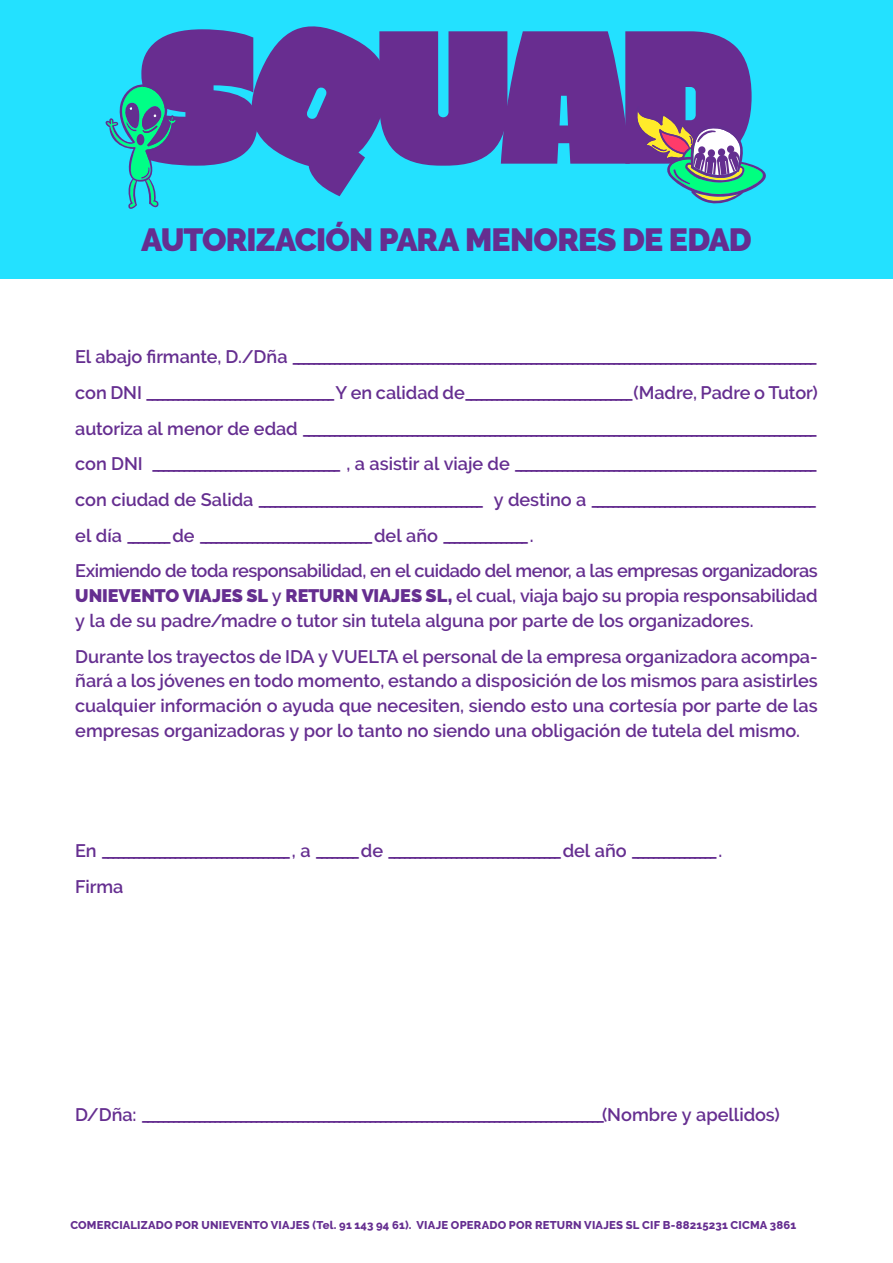
<style>
.page{position:relative;width:893px;height:1263px;background:#fff}
.page>*{position:absolute;margin:0;border:0;box-sizing:border-box;transform-origin:0 0}
.t1{font:900 31.95px "Raleway";letter-spacing:-.025em;color:#652e90}
.t2{font:600 18.15px/35.7px "Raleway";letter-spacing:-.01em;color:#652e90}
.t3{font:900 18.15px "Raleway";letter-spacing:-.01em;color:#652e90}
.t4{font:800 11.25px "Raleway";letter-spacing:.02em;color:#652e90}
.s1{font-weight:600}
.s2{font-weight:900}
</style>
<div class="page">
<div style="left:0;top:0;width:893px;height:279px;background:#23e1ff"></div>
<svg style="left:105px;top:26px;width:661px;height:183px"></svg>
<div style="left:137px;top:134px;width:7px;height:11px;background:#642f90;border-radius:50%"></div>
<h1 class="t1" style="left:141px;top:221px;width:612px">AUTORIZACIÓN PARA MENORES DE EDAD</h1>
<p class="t2" style="left:75px;top:339px;width:744px">E l a b aj o fi r m a n t e , D . / D ñ a _____________________________________________________________________________________________________ c o n D N I ____________________________________Y e n c a l i d a d d e ________________________________( M a d r e , P a d r e o Tu t o r ) a u t o r i z a a l m e n o r d e e d a d ___________________________________________________________________________________________________ c o n D N I ____________________________________ , a a s i s t i r a l v i aj e d e __________________________________________________________ c o n c i u d a d d e S a l i d a ___________________________________________ y d e s t i n o a ___________________________________________ e l d í a ________d e _________________________________d e l a ñ o ________________.<br>Eximiendo de toda responsabilidad, en el cuidado del menor, a las empresas organizadoras</p>
<p class="t3" style="left:75px;top:585px;width:12px">UNIE</p>
<p class="t3" style="left:119px;top:585px;width:25px">VENTO</p>
<p class="t3" style="left:183px;top:585px;width:116px">VIAJES SL <span class="s1">y</span> RETURN</p>
<p class="t2" style="left:75px;top:583px;width:744px;line-height:24.6px;text-indent:286px"><span class="s2">VIAJES SL,</span> el cual, viaja bajo su propia responsabilidad y la de su padre/madre o tutor sin tutela alguna por parte de los organizadores.</p>
<p class="t2" style="left:75px;top:644px;width:744px;line-height:24.6px;text-align:justify">Durante los trayectos de IDA y VUELTA el personal de la empresa organizadora acompa&shy;ñará a los jóvenes en todo momento, estando a disposición de los mismos para asistirles cualquier información o ayuda que necesiten, siendo esto una cortesía por parte de las empresas organizadoras y por lo tanto no siendo una obligación de tutela del mismo.</p>
<p class="t2" style="left:75px;top:833px;width:649px">E n ____________________________________ , a ________d e _________________________________d e l a ñ o ________________.<br>Firma</p>
<p class="t2" style="left:75px;top:1097px;width:706px">D/ D ñ a : _________________________________________________________________________________________( N o m b r e y a p e l l i d o s )</p>
<p class="t4" style="left:70px;top:1218px;width:474px">COMERCIALIZADO POR UNIEVENTO VIAJES (TEL. 91 143 94 61). VIAJE OPERADO POR RETURN</p>
<p class="t4" style="left:584px;top:1218px;width:8px">VIAJES</p>
<p class="t4" style="left:626px;top:1218px;width:172px">SL CIF B-88215231 CICMA 3861</p>
</div>
